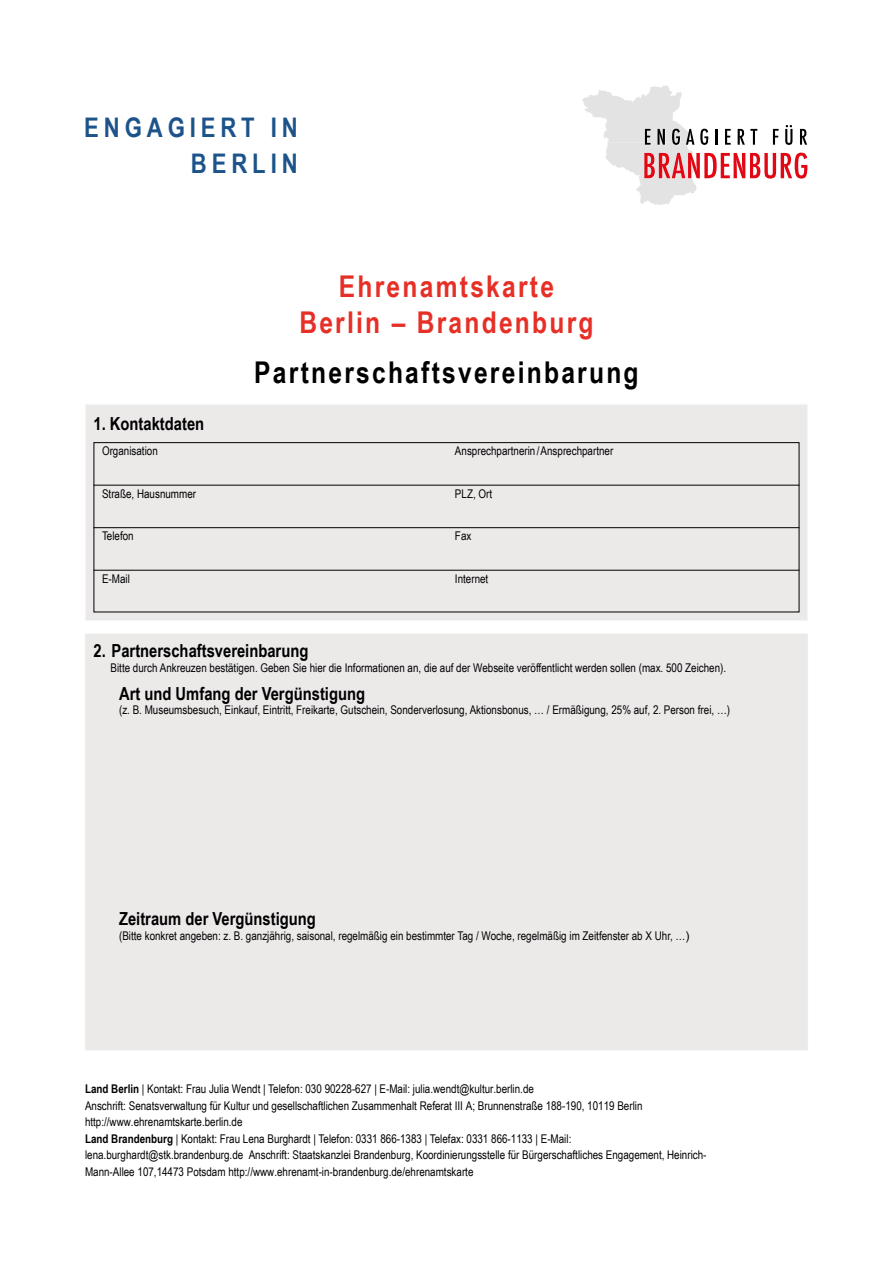
<style>
.page{position:relative;width:893px;height:1263px;background:#fff}
.page>*{position:absolute;margin:0;border:0;box-sizing:border-box;transform-origin:0 0}
.t1{font:700 30px/36px "Arial Narrow";letter-spacing:.075em;color:#e63027;text-align:center}
.t2{font:700 30px "Arial Narrow";letter-spacing:.075em;color:#000}
.t3{font:700 27px/36px "Arial Narrow";letter-spacing:.18em;color:#1c538a;text-align:right}
.t4{font:700 18px "Arial Narrow";color:#000}
.t5{font:12px/16.5px "Arial Narrow";color:#000}
.s1{font-family:"Arial"}
.s2{font-weight:700}
</style>
<div class="page">
<div style="left:85px;top:404px;width:723px;height:217px;background:#ece9e9;border:1px solid #f6f6f6"></div>
<div style="left:85px;top:634px;width:723px;height:416px;background:#ece9e9"></div>
<svg style="left:582px;top:85px;width:226px;height:120px"></svg>
<div style="left:94px;top:442px;width:705px;height:170px;border:1px solid #000"></div>
<hr style="left:94px;top:485px;width:705px;height:1px;background:#000">
<hr style="left:94px;top:527px;width:705px;height:1px;background:#000">
<hr style="left:94px;top:570px;width:705px;height:1px;background:#000">
<h2 class="t3" style="left:84px;top:108px;width:215px">ENGAGIERT IN<br>BERLIN</h2>
<h1 class="t1" style="left:299px;top:267px;width:296px">Ehrenamtskarte<br>Berlin – Brandenburg</h1>
<h1 class="t2" style="left:254px;top:350px;width:386px">Partnerschaftsvereinbarung</h1>
<h3 class="t4" style="left:94px;top:410px;width:112px">1. Kontaktdaten</h3>
<p class="t5" style="left:102px;top:442px;width:57px">Organisation</p>
<p class="t5" style="left:455px;top:442px;width:160px">Ansprechpartnerin /Ansprechpartner</p>
<p class="t5" style="left:102px;top:485px;width:96px">Straße, Hausnummer</p>
<p class="t5" style="left:455px;top:485px;width:39px">PLZ, Ort</p>
<p class="t5" style="left:102px;top:527px;width:33px">Telefon</p>
<p class="t5" style="left:455px;top:527px;width:18px">Fax</p>
<p class="t5" style="left:102px;top:570px;width:29px">E-Mail</p>
<p class="t5" style="left:455px;top:570px;width:35px">Internet</p>
<h3 class="t4" style="left:94px;top:637px;width:216px">2. Partnerschaftsvereinbarung</h3>
<p class="t5" style="left:111px;top:659px;width:617px">Bitte durch Ankreuzen bestätigen. Geben Sie hier die Informationen an, die auf der Webseite veröffentlicht werden sollen (max. 500 Zeichen).</p>
<h3 class="t4" style="left:119px;top:680px;width:248px">Art und Umfang der Vergünstigung</h3>
<p class="t5" style="left:119px;top:701px;width:612px">(z. B. Museumsbesuch, Einkauf, Eintritt, Freikarte, Gutschein, Sonderverlosung, Aktionsbonus, … / Ermäßigung, 25% auf, 2. Person frei, …)</p>
<h3 class="t4" style="left:119px;top:905px;width:198px">Zeitraum der Vergünstigung</h3>
<p class="t5" style="left:119px;top:927px;width:572px">(Bitte konkret angeben: z. B. ganzjährig, saisonal, regelmäßig ein bestimmter Tag / Woche, regelmäßig im Zeitfenster ab X Uhr, …<span class="s1">)</span></p>
<p class="t5" style="left:85px;top:1080px;width:623px"><span class="s2">Land Berlin</span> | Kontakt: Frau Julia Wendt | Telefon: 030 90228-627 | E-Mail: julia.wendt@kultur.berlin.de<br>Anschrift: Senatsverwaltung für Kultur und gesellschaftlichen Zusammenhalt Referat III A; Brunnenstraße 188-190, 10119 Berlin http://www.ehrenamtskarte.berlin.de<br><span class="s2">Land Brandenburg</span> | Kontakt: Frau Lena Burghardt | Telefon: 0331 866-1383 | Telefax: 0331 866-1133 | E-Mail: lena.burghardt@stk.brandenburg.de Anschrift: Staatskanzlei Brandenburg, Koordinierungsstelle für Bürgerschaftliches Engagement, Heinrich-Mann-Allee 107,14473 Potsdam http://www.ehrenamt-in-brandenburg.de/ehrenamtskarte</p>
</div>
